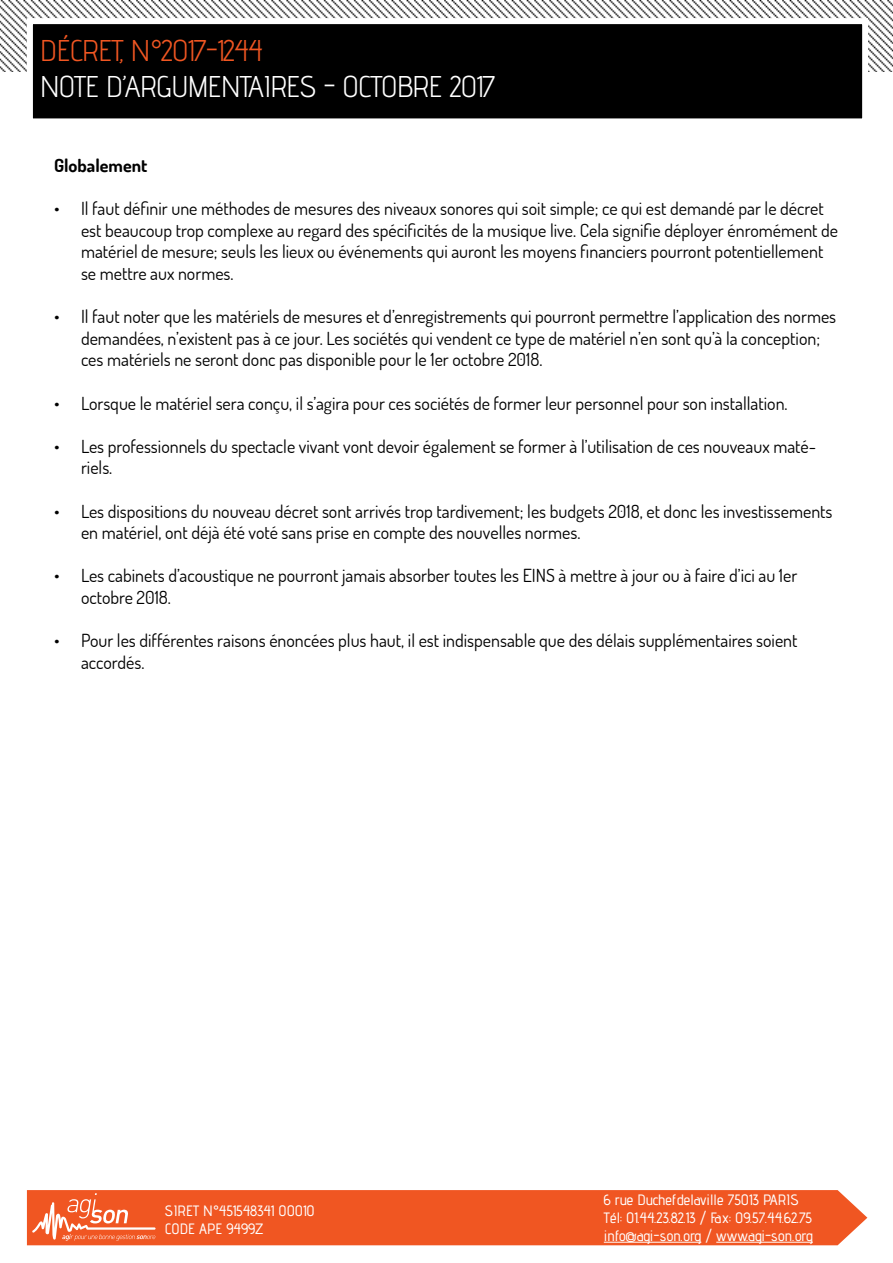
<style>
.page{position:relative;width:893px;height:1263px;background:#fff}
.page>*{position:absolute;margin:0;border:0;box-sizing:border-box;transform-origin:0 0}
.t1{font:30px "Advent Pro";letter-spacing:-.025em;color:#fff}
.t2{font:30px "Advent Pro";letter-spacing:-.025em;color:#f05622}
.t3{font:18px/21.6px "Dosis";color:#000}
.t4{font:700 18px "Dosis";color:#000}
.t5{font:500 15px/18px "Advent Pro";color:#fff}
</style>
<div class="page">
<img style="left:0;top:0;width:893px;height:71px">
<div style="left:30px;top:21px;width:835px;height:100px;background:#000"></div>
<div style="left:27px;top:18px;width:841px;height:106px;border:6px solid #fff"></div>
<div style="left:27px;top:1190px;width:840px;height:55px;background:#f05622"></div>
<svg style="left:32px;top:1193px;width:124px;height:48px"></svg>
<hr style="left:604px;top:1242px;width:97px;height:1px;background:#fff">
<hr style="left:716px;top:1242px;width:97px;height:1px;background:#fff">
<h1 class="t2" style="left:40px;top:32px;width:224px">DÉCRET, N°2017-1244</h1>
<h1 class="t1" style="left:40px;top:68px;width:457px">NOTE D’ARGUMENTAIRES - OCTOBRE 2017</h1>
<p class="t4" style="left:54px;top:154px;width:95px">Globalement</p>
<p class="t3" style="left:81px;top:197px;width:759px;text-indent:-27px">• Il faut définir une méthodes de mesures des niveaux sonores qui soit simple; ce qui est demandé par le décret est beaucoup trop complexe au regard des spécificités de la musique live. Cela signifie déployer énromément de matériel de mesure; seuls les lieux ou événements qui auront les moyens financiers pourront potentiellement se mettre aux normes.</p>
<p class="t3" style="left:81px;top:305px;width:757px;text-indent:-27px">• Il faut noter que les matériels de mesures et d’enregistrements qui pourront permettre l’application des normes demandées, n’existent pas à ce jour. Les sociétés qui vendent ce type de matériel n’en sont qu’à la conception; ces matériels ne seront donc pas disponible pour le 1er octobre 2018.</p>
<p class="t3" style="left:54px;top:392px;width:735px">• Lorsque le matériel sera conçu, il s’agira pour ces sociétés de former leur personnel pour son installation.</p>
<p class="t3" style="left:81px;top:435px;width:737px;text-indent:-27px">• Les professionnels du spectacle vivant vont devoir également se former à l’utilisation de ces nouveaux maté&shy;riels.</p>
<p class="t3" style="left:81px;top:500px;width:753px;text-indent:-27px">• Les dispositions du nouveau décret sont arrivés trop tardivement; les budgets 2018, et donc les investissements en matériel, ont déjà été voté sans prise en compte des nouvelles normes.</p>
<p class="t3" style="left:81px;top:564px;width:718px;text-indent:-27px">• Les cabinets d’acoustique ne pourront jamais absorber toutes les EINS à mettre à jour ou à faire d’ici au 1er octobre 2018.</p>
<p class="t3" style="left:81px;top:629px;width:718px;text-indent:-27px">• Pour les différentes raisons énoncées plus haut, il est indispensable que des délais supplémentaires soient accordés.</p>
<p class="t5" style="left:165px;top:1201px;width:151px">SIRET N°451548341 00010<br>CODE APE 9499Z</p>
<p class="t5" style="left:604px;top:1190px;width:210px">6 rue Duchefdelaville 75013 PARIS<br>Tél: 01.44.23.82.13 / Fax: 09.57.44.62.75 info@agi-son.org / www.agi-son.org</p>
</div>
